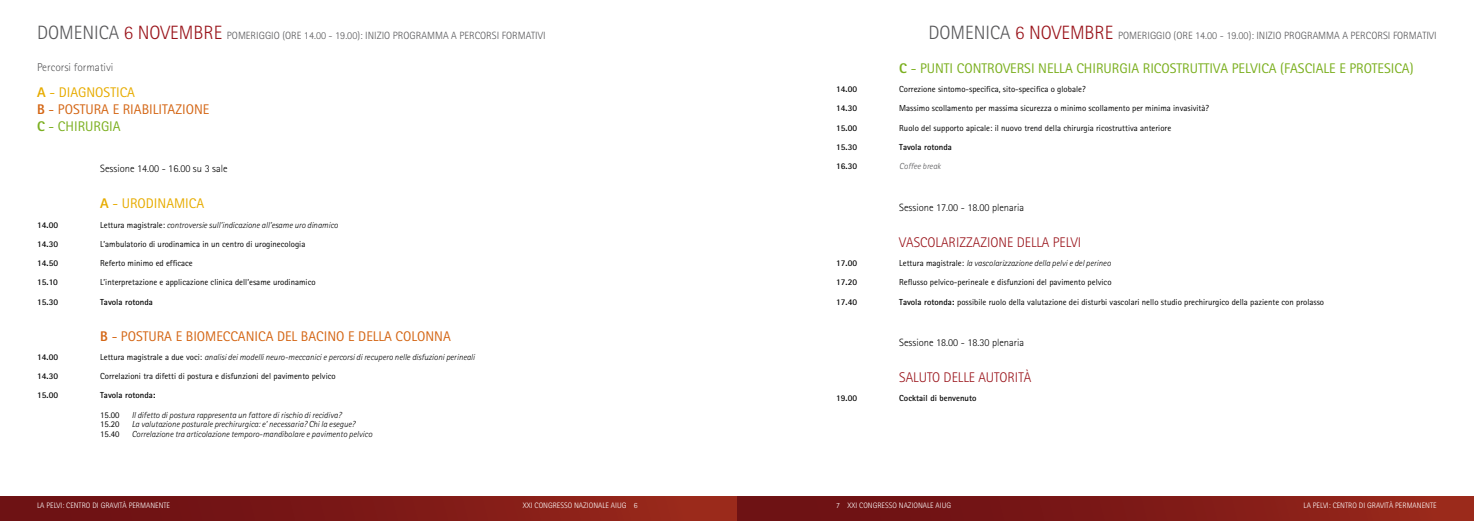
<style>
.page{position:relative;width:1474px;height:521px;background:#fff}
.page>*{position:absolute;margin:0;border:0;box-sizing:border-box;transform-origin:0 0}
.t1{font:14px "Rotis Sans Serif";color:#7baf1f}
.t2{font:14px/16.8px "Rotis Sans Serif";color:#d46615}
.t3{font:300 14px "Rotis Sans Serif";color:#9a141b}
.t4{font:14px "Rotis Sans Serif";color:#e7ac00}
.t5{font:300 11.38px "Rotis Sans Serif";color:#58585a}
.t6{font:300 10.5px "Rotis Sans Serif";color:#58585a}
.t7{font:300 10.5px "Rotis Sans Serif";color:#000}
.t8{font:8.75px "Rotis Sans Serif";color:#000}
.t9{font:italic 300 8.75px "Rotis Sans Serif";color:#000}
.t10{font:700 8.75px "Rotis Sans Serif";color:#000}
.t11{font:italic 300 8.75px "Rotis Sans Serif";color:#58585a}
.t12{font:300 7.88px "Rotis Sans Serif";color:#fff}
.s1{font-size:19.25px}
.s2{font-size:19.25px;color:#9a141b}
.s3{font-weight:800;color:#e7ac00}
.s4{color:#e7ac00}
.s5{font-weight:800}
.s6{font-weight:400;font-style:normal}
.s7{font-weight:400}
.s8{font-weight:700}
</style>
<div class="page">
<div style="left:0;top:496px;width:737px;height:25px;background:linear-gradient(to right,#660d13,#99281b)"></div>
<div style="left:737px;top:496px;width:736px;height:25px;background:linear-gradient(to right,#660d13,#97271b)"></div>
<p class="t6" style="left:37px;top:30px;width:510px"><span class="s1">DOMENICA</span> <span class="s2">6 NOVEMBRE</span> POMERIGGIO (ORE 14.00 - 19.00): INIZIO PROGRAMMA A PERCORSI FORMATIVI</p>
<p class="t6" style="left:928px;top:30px;width:510px"><span class="s1">DOMENICA</span> <span class="s2">6 NOVEMBRE</span> POMERIGGIO (ORE 14.00 - 19.00): INIZIO PROGRAMMA A PERCORSI FORMATIVI</p>
<h2 class="t5" style="left:37px;top:60px;width:78px">PERCORSI FORMATIVI</h2>
<h1 class="t2" style="left:37px;top:84px;width:118px"><span class="s3">A</span> <span class="s4">- diagn ostica<br></span><span class="s5">B</span> - postura e riabilita</h1>
<h1 class="t2" style="left:175px;top:101px;width:27px">zione</h1>
<h1 class="t1" style="left:37px;top:118px;width:79px"><span class="s5">C</span> - chirurgia</h1>
<p class="t7" style="left:100px;top:163px;width:129px">SESSIONE 14.00 - 16.00 SU 3 SALE</p>
<h1 class="t4" style="left:100px;top:195px;width:54px"><span class="s5">A</span> - urodina</h1>
<h1 class="t4" style="left:174px;top:195px;width:18px">mica</h1>
<p class="t10" style="left:37px;top:219px;width:22px">14.00</p>
<p class="t9" style="left:100px;top:219px;width:239px"><span class="s6">Lettura magistrale:</span> controversie sull’indicazione all’esame uro dinamico</p>
<p class="t10" style="left:37px;top:238px;width:22px">14.30</p>
<p class="t8" style="left:100px;top:239px;width:207px">L’ambulatorio di urodinamica in un centro di uroginecologia</p>
<p class="t10" style="left:37px;top:257px;width:39px">14.50 <span class="s7">R</span></p>
<p class="t8" style="left:105px;top:258px;width:89px">eferto minimo ed efficace</p>
<p class="t10" style="left:37px;top:277px;width:22px">15.10</p>
<p class="t8" style="left:100px;top:277px;width:217px">L’interpretazione e applicazione clinica dell’esame urodinamico</p>
<p class="t10" style="left:37px;top:296px;width:22px">15.30</p>
<p class="t10" style="left:100px;top:296px;width:54px">Tavola rotonda</p>
<h1 class="t2" style="left:100px;top:327px;width:125px"><span class="s5">B</span> - postura e biomeccanica</h1>
<h1 class="t2" style="left:277px;top:327px;width:39px">del bacin</h1>
<h1 class="t2" style="left:336px;top:327px;width:30px">o e della</h1>
<h1 class="t2" style="left:395px;top:327px;width:39px">colonna</h1>
<p class="t10" style="left:37px;top:351px;width:22px">14.00</p>
<p class="t9" style="left:100px;top:352px;width:376px"><span class="s6">Lettura magistrale a due voci:</span> analisi dei modelli neuro-meccanici e percorsi di recupero nelle disfuzioni perineali</p>
<p class="t10" style="left:37px;top:371px;width:22px">14.30</p>
<p class="t8" style="left:100px;top:371px;width:237px">Correlazioni tra difetti di postura e disfunzioni del pavimento pelvico</p>
<p class="t10" style="left:37px;top:390px;width:22px">15.00</p>
<p class="t10" style="left:100px;top:390px;width:57px">Tavola rotonda:</p>
<p class="t8" style="left:100px;top:409px;width:21px">15.00</p>
<p class="t9" style="left:132px;top:410px;width:211px">Il difetto di postura rappresenta un fattore di rischio di recidiva?</p>
<p class="t8" style="left:100px;top:419px;width:21px">15.20</p>
<p class="t9" style="left:132px;top:419px;width:225px">La valutazione posturale prechirurgica: e’ necessaria? Chi la esegue?</p>
<p class="t8" style="left:100px;top:429px;width:21px">15.40</p>
<p class="t9" style="left:132px;top:429px;width:242px">Correlazione tra articolazione temporo-mandibolare e pavimento pelvico</p>
<h1 class="t1" style="left:899px;top:60px;width:147px"><span class="s5">C</span> - punti controversi nella</h1>
<h1 class="t1" style="left:1076px;top:60px;width:129px">chi rurgia ricostruttiva</h1>
<h1 class="t1" style="left:1231px;top:60px;width:8px">pelvica</h1>
<h1 class="t1" style="left:1280px;top:60px;width:32px">(fasciale</h1>
<h1 class="t1" style="left:1339px;top:60px;width:76px">e protesica)</h1>
<p class="t10" style="left:836px;top:84px;width:22px">14.00</p>
<p class="t8" style="left:899px;top:84px;width:188px">Correzione sintomo-specifica, sito-specifica o globale?</p>
<p class="t10" style="left:836px;top:103px;width:40px">14.30 <span class="s7">M</span></p>
<p class="t8" style="left:906px;top:103px;width:304px">assimo scollamento per massima sicurezza o minimo scollamento per minima invasività?</p>
<p class="t10" style="left:836px;top:122px;width:39px">15.00 <span class="s7">R</span></p>
<p class="t8" style="left:904px;top:123px;width:269px">uolo del supporto apicale: il nuovo trend della chirurgia ricostruttiva anteriore</p>
<p class="t10" style="left:836px;top:141px;width:22px">15.30</p>
<p class="t10" style="left:899px;top:141px;width:54px">Tavola rotonda</p>
<p class="t10" style="left:836px;top:161px;width:22px">16.30</p>
<p class="t11" style="left:899px;top:161px;width:43px">Coffee break</p>
<p class="t7" style="left:899px;top:201px;width:126px">SESSIONE 17.00 - 18.00 PLENARIA</p>
<h1 class="t3" style="left:836px;top:234px;width:25px">V</h1>
<h1 class="t3" style="left:906px;top:234px;width:176px">ASCOLARIZZAZIONE DELLA PELVI</h1>
<p class="t10" style="left:836px;top:257px;width:22px">17.00</p>
<p class="t9" style="left:899px;top:258px;width:213px"><span class="s6">Lettura magistrale:</span> la vascolarizzazione della pelvi e del perineo</p>
<p class="t10" style="left:836px;top:277px;width:39px">17.20 <span class="s7">R</span></p>
<p class="t8" style="left:904px;top:277px;width:209px">eflusso pelvico-perineale e disfunzioni del pavimento pelvico</p>
<p class="t10" style="left:836px;top:296px;width:22px">17.40</p>
<p class="t8" style="left:899px;top:296px;width:426px"><span class="s8">Tavola rotonda:</span> possibile ruolo della valutazione dei disturbi vascolari nello studio prechirurgico della paziente con prolasso</p>
<p class="t7" style="left:899px;top:336px;width:126px">SESSIONE 18.00 - 18.30 PLENARIA</p>
<h1 class="t3" style="left:836px;top:369px;width:24px">S</h1>
<h1 class="t3" style="left:905px;top:369px;width:127px">ALUTO DELLE AUTORITÀ</h1>
<p class="t10" style="left:836px;top:393px;width:22px">19.00</p>
<p class="t10" style="left:899px;top:393px;width:79px">Cocktail di benvenuto</p>
<p class="t12" style="left:37px;top:501px;width:134px">LA PELVI: CENTRO DI GRAVITÀ PERMANENTE</p>
<p class="t12" style="left:523px;top:501px;width:17px">XXI CONGRE</p>
<p class="t12" style="left:560px;top:501px;width:32px">SSO NAZIONALE</p>
<p class="t12" style="left:611px;top:501px;width:28px">AIUG 6</p>
<p class="t12" style="left:836px;top:501px;width:29px">7 XXI CONGRE</p>
<p class="t12" style="left:885px;top:501px;width:32px">SSO NAZIONALE</p>
<p class="t12" style="left:935px;top:501px;width:16px">AIUG</p>
<p class="t12" style="left:1303px;top:501px;width:134px">LA PELVI: CENTRO DI GRAVITÀ PERMANENTE</p>
</div>
